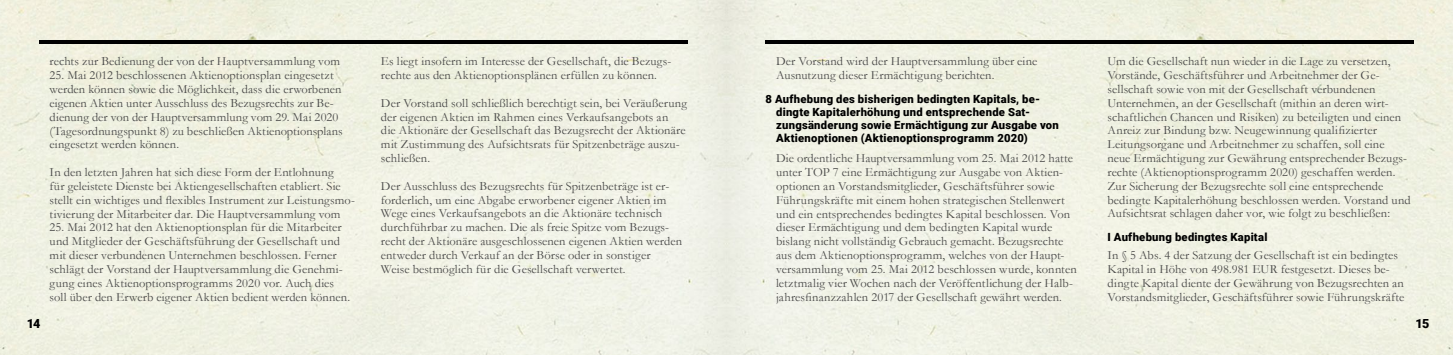
<style>
.page{position:relative;width:1453px;height:355px;background:#fff}
.page>*{position:absolute;margin:0;border:0;box-sizing:border-box;transform-origin:0 0}
.t1{font:12.5px/13.8px "Garamond";letter-spacing:.01em;color:#494948}
.t2{font:900 12.5px "Roboto";color:#000}
.t3{font:900 11.25px/13.1px "Roboto";letter-spacing:.025em;color:#000}
</style>
<div class="page">
<div style="left:0;top:0;width:1453px;height:354px;background:#f0f1e3"></div>
<hr style="left:39px;top:40px;width:648px;height:4px;background:#000">
<hr style="left:765px;top:40px;width:649px;height:3px;background:#000">
<p class="t1" style="left:50px;top:54px;width:292px">rechts zur Bedienung der von der Hauptversammlung vom</p>
<p class="t1" style="left:50px;top:68px;width:295px">25. Mai 2012 beschlossenen Aktienoptionsplan eingesetzt werden können sowie die Möglichkeit, dass die erworbenen eigenen Aktien unter Ausschluss des Bezugsrechts zur Be&shy;dienung der von der Hauptversammlung vom 29. Mai 2020 (Tagesordnungspunkt 8) zu beschließen Aktienoptionsplans eingesetzt werden können.</p>
<p class="t1" style="left:50px;top:165px;width:307px">In den letzten Jahren hat sich diese Form der Entlohnung<br>für geleistete Dienste bei Aktiengesellschaften etabliert. Sie stellt ein wichtiges und flexibles Instrument zur Leistungsmo&shy;tivierung der Mitarbeiter dar. Die Hauptversammlung vom</p>
<p class="t1" style="left:50px;top:220px;width:302px">25. Mai 2012 hat den Aktienoptionsplan für die Mitarbeiter und Mitglieder der Geschäftsführung der Gesellschaft und mit dieser verbundenen Unternehmen beschlossen. Ferner schlägt der Vorstand der Hauptversammlung die Genehmi&shy;gung eines Aktienoptionsprogramms 2020 vor. Auch dies soll über den Erwerb eigener Aktien bedient werden können.</p>
<p class="t1" style="left:381px;top:54px;width:292px">Es liegt insofern im Interesse der Gesellschaft, die Bezugs&shy;rechte aus den Aktienoptionsplänen erfüllen zu können.</p>
<p class="t1" style="left:381px;top:96px;width:308px">Der Vorstand soll schließlich berechtigt sein, bei Veräußerung der eigenen Aktien im Rahmen eines Verkaufsangebots an<br>die Aktionäre der Gesellschaft das Bezugsrecht der Aktionäre mit Zustimmung des Aufsichtsrats für Spitzenbeträge auszu&shy;schließen.</p>
<p class="t1" style="left:381px;top:178px;width:303px">Der Ausschluss des Bezugsrechts für Spitzenbeträge ist er&shy;forderlich, um eine Abgabe erworbener eigener Aktien im Wege eines Verkaufsangebots an die Aktionäre technisch durchführbar zu machen. Die als freie Spitze vom Bezugs&shy;recht der Aktionäre ausgeschlossenen eigenen Aktien werden entweder durch Verkauf an der Börse oder in sonstiger Weise bestmöglich für die Gesellschaft verwertet.</p>
<p class="t1" style="left:776px;top:54px;width:263px">Der Vorstand wird der Hauptversammlung über eine<br>Ausnutzung dieser Ermächtigung berichten.</p>
<p class="t3" style="left:776px;top:92px;width:284px;text-indent:-11px">8 Aufhebung des bisherigen bedingten Kapitals, be&shy;dingte Kapitalerhöhung und entsprechende Sat&shy;zungsänderung sowie Ermächtigung zur Ausgabe von Aktienoptionen (Aktienoptionsprogramm 2020)</p>
<p class="t1" style="left:776px;top:151px;width:302px">Die ordentliche Hauptversammlung vom 25. Mai 2012 hatte unter TOP 7 eine Ermächtigung zur Ausgabe von Aktien&shy;optionen an Vorstandsmitglieder, Geschäftsführer sowie Führungskräfte mit einem hohen strategischen Stellenwert und ein entsprechendes bedingtes Kapital beschlossen. Von dieser Ermächtigung und dem bedingten Kapital wurde bislang nicht vollständig Gebrauch gemacht. Bezugsrechte aus dem Aktienoptionsprogramm, welches von der Haupt&shy;versammlung vom 25. Mai 2012 beschlossen wurde, konnten letztmalig vier Wochen nach der Veröffentlichung der Halb&shy;jahresfinanzzahlen 2017 der Gesellschaft gewährt werden.</p>
<p class="t1" style="left:1107px;top:54px;width:305px">Um die Gesellschaft nun wieder in die Lage zu versetzen, Vorstände, Geschäftsführer und Arbeitnehmer der Ge&shy;sellschaft sowie von mit der Gesellschaft verbundenen Unternehmen, an der Gesellschaft (mithin an deren wirt&shy;schaftlichen Chancen und Risiken) zu beteiligten und einen Anreiz zur Bindung bzw. Neugewinnung qualifizierter Leitungsorgane und Arbeitnehmer zu schaffen, soll eine<br>neue Ermächtigung zur Gewährung entsprechender Bezugs&shy;rechte (Aktienoptionsprogramm 2020) geschaffen werden.<br>Zur Sicherung der Bezugsrechte soll eine entsprechende bedingte Kapitalerhöhung beschlossen werden. Vorstand und Aufsichtsrat schlagen daher vor, wie folgt zu beschließen:</p>
<p class="t3" style="left:1107px;top:230px;width:161px">I Aufhebung bedingtes Kapital</p>
<p class="t1" style="left:1107px;top:248px;width:298px">In § 5 Abs. 4 der Satzung der Gesellschaft ist ein bedingtes Kapital in Höhe von 498.981 EUR festgesetzt. Dieses be&shy;dingte Kapital diente der Gewährung von Bezugsrechten an Vorstandsmitglieder, Geschäftsführer sowie Führungskräfte</p>
<p class="t2" style="left:27px;top:315px;width:15px">14</p>
<p class="t2" style="left:1415px;top:315px;width:15px">15</p>
</div>
